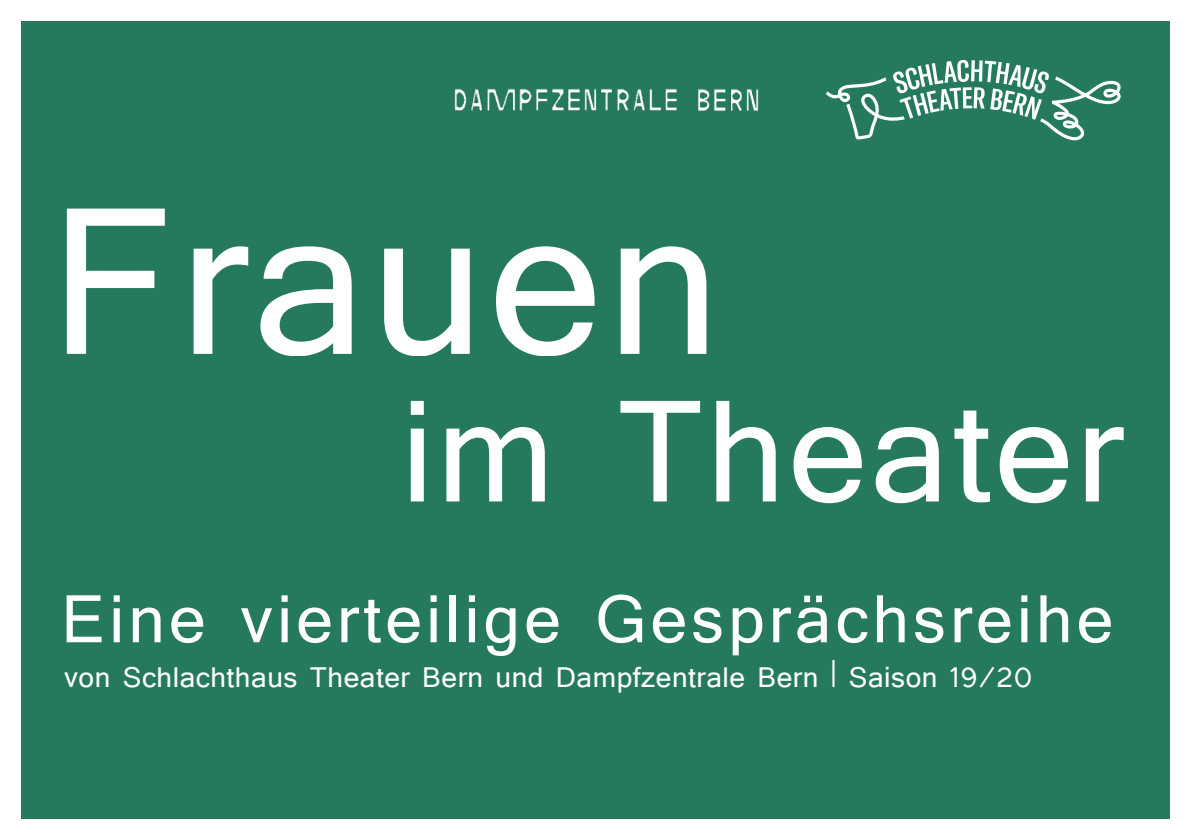
<style>
.page{position:relative;width:1191px;height:840px;background:#fff}
.page>*{position:absolute;margin:0;border:0;box-sizing:border-box;transform-origin:0 0}
.t1{font:260px "Tunga";letter-spacing:.02em;color:#fff}
.t2{font:180px "Tunga";letter-spacing:.02em;color:#fff}
.t3{font:84px "Tunga";letter-spacing:.05em;color:#fff}
.t4{font:36px "Tunga";letter-spacing:.015em;color:#fff}
</style>
<div class="page">
<div style="left:21px;top:21px;width:1148px;height:797px;background:#25795e"></div>
<svg style="left:825px;top:60px;width:296px;height:80px"></svg>
<img style="left:454px;top:88px;width:305px;height:23px">
<h1 class="t1" style="left:51px;top:112px;width:670px">Frauen</h1>
<h2 class="t2" style="left:401px;top:333px;width:723px">im Theater</h2>
<h3 class="t3" style="left:61px;top:563px;width:1053px">Eine vierteilige Gesprächsreihe</h3>
<p class="t4" style="left:64px;top:653px;width:969px">von Schlachthaus Theater Bern und Dampfzentrale Bern | Saison 19/20</p>
</div>
